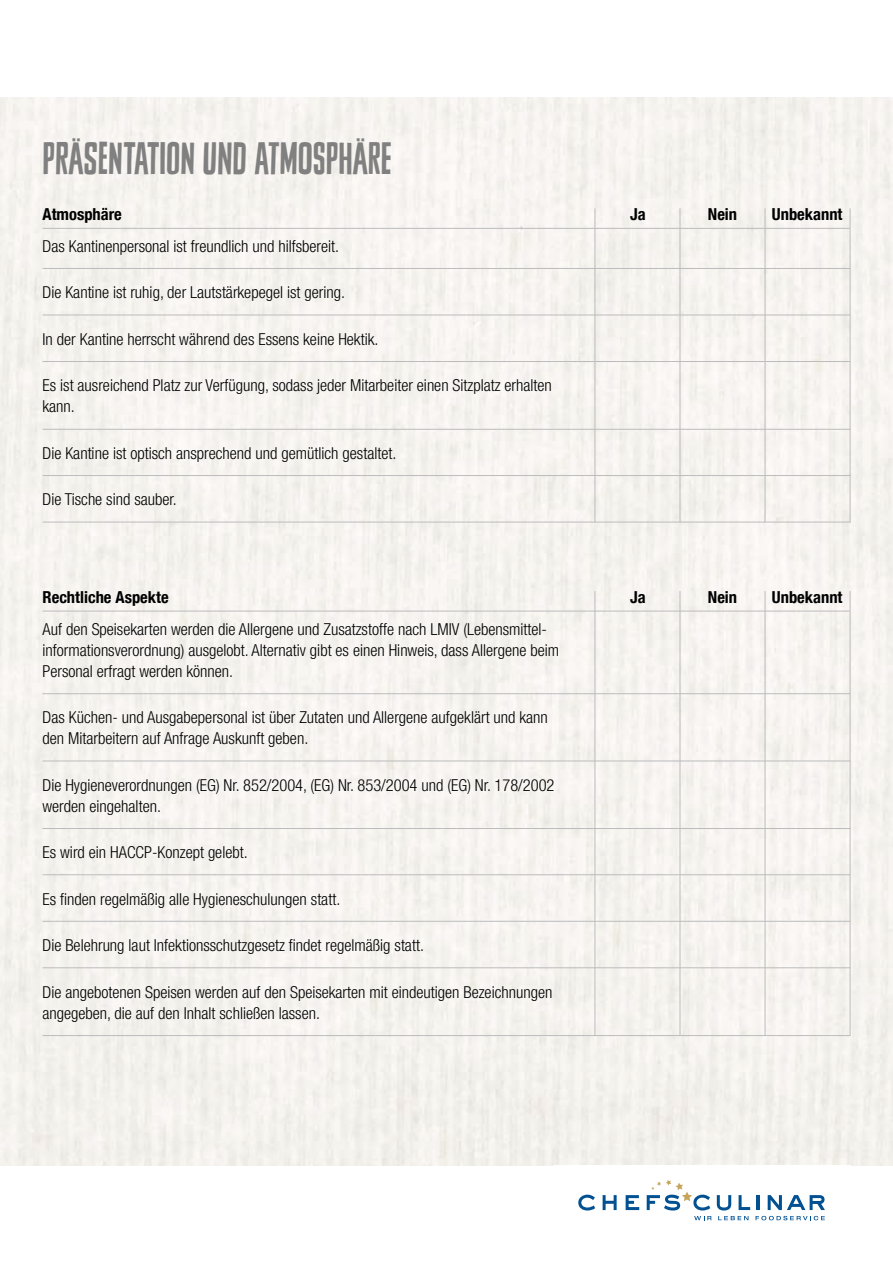
<style>
.page{position:relative;width:893px;height:1263px;background:#fff}
.page>*{position:absolute;margin:0;border:0;box-sizing:border-box;transform-origin:0 0}
.t1{font:41.7px "Sheldon";color:#818080;scale:1.07 1}
.t2{font:300 condensed 16.5px/21px "Helvetica Neue LT Com";color:#000}
.t3{font:700 condensed 16.5px "Helvetica Neue LT Com";color:#000}
</style>
<div class="page">
<hr style="left:43px;top:268px;width:807px;height:1px;background:#bcbcbc">
<hr style="left:43px;top:315px;width:807px;height:1px;background:#bcbcbc">
<hr style="left:43px;top:361px;width:807px;height:1px;background:#bcbcbc">
<hr style="left:43px;top:429px;width:807px;height:1px;background:#bcbcbc">
<hr style="left:43px;top:475px;width:807px;height:1px;background:#bcbcbc">
<hr style="left:43px;top:522px;width:807px;height:1px;background:#bcbcbc">
<hr style="left:765px;top:208px;width:1px;height:314px;background:#bcbcbc">
<hr style="left:850px;top:208px;width:1px;height:314px;background:#bcbcbc">
<hr style="left:680px;top:208px;width:1px;height:314px;background:#bcbcbc">
<hr style="left:595px;top:208px;width:1px;height:314px;background:#bcbcbc">
<hr style="left:43px;top:228px;width:807px;height:1px;background:#bcbcbc">
<hr style="left:43px;top:693px;width:807px;height:1px;background:#bcbcbc">
<hr style="left:43px;top:761px;width:807px;height:1px;background:#bcbcbc">
<hr style="left:43px;top:828px;width:807px;height:1px;background:#bcbcbc">
<hr style="left:43px;top:874px;width:807px;height:1px;background:#bcbcbc">
<hr style="left:43px;top:921px;width:807px;height:1px;background:#bcbcbc">
<hr style="left:43px;top:967px;width:807px;height:1px;background:#bcbcbc">
<hr style="left:43px;top:1035px;width:807px;height:1px;background:#bcbcbc">
<hr style="left:765px;top:591px;width:1px;height:444px;background:#bcbcbc">
<hr style="left:850px;top:591px;width:1px;height:444px;background:#bcbcbc">
<hr style="left:680px;top:591px;width:1px;height:444px;background:#bcbcbc">
<hr style="left:595px;top:591px;width:1px;height:444px;background:#bcbcbc">
<hr style="left:43px;top:611px;width:807px;height:1px;background:#bcbcbc">
<svg style="left:578px;top:1195px;width:17px;height:15px"></svg>
<svg style="left:603px;top:1195px;width:14px;height:15px"></svg>
<svg style="left:626px;top:1195px;width:13px;height:15px"></svg>
<svg style="left:647px;top:1180px;width:63px;height:30px"></svg>
<svg style="left:717px;top:1195px;width:14px;height:15px"></svg>
<svg style="left:739px;top:1195px;width:11px;height:15px"></svg>
<hr style="left:756px;top:1195px;width:3px;height:15px;background:#005092">
<svg style="left:768px;top:1195px;width:57px;height:15px"></svg>
<svg style="left:694px;top:1216px;width:18px;height:4px"></svg>
<svg style="left:718px;top:1216px;width:30px;height:4px"></svg>
<svg style="left:755px;top:1216px;width:70px;height:4px"></svg>
<h1 class="t1" style="left:43px;top:133px;width:328px">PRÄSENTATION UND ATMOSPHÄRE</h1>
<p class="t3" style="left:43px;top:204px;width:81px">Atmosphäre</p>
<p class="t3" style="left:630px;top:204px;width:17px">Ja</p>
<p class="t3" style="left:708px;top:204px;width:31px">Nein</p>
<p class="t3" style="left:772px;top:204px;width:72px">Unbekannt</p>
<p class="t2" style="left:43px;top:235px;width:298px">Das Kantinenpersonal ist freundlich und hilfsbereit.</p>
<p class="t2" style="left:43px;top:282px;width:304px">Die Kantine ist ruhig, der Lautstärkepegel ist gering.</p>
<p class="t2" style="left:43px;top:328px;width:337px">In der Kantine herrscht während des Essens keine Hektik.</p>
<p class="t2" style="left:43px;top:375px;width:511px">Es ist ausreichend Platz zur Verfügung, sodass jeder Mitarbeiter einen Sitzplatz erhalten kann.</p>
<p class="t2" style="left:43px;top:442px;width:355px">Die Kantine ist optisch ansprechend und gemütlich gestaltet.</p>
<p class="t2" style="left:43px;top:489px;width:136px">Die Tische sind sauber.</p>
<p class="t3" style="left:43px;top:587px;width:128px">Rechtliche Aspekte</p>
<p class="t3" style="left:630px;top:587px;width:17px">Ja</p>
<p class="t3" style="left:708px;top:587px;width:31px">Nein</p>
<p class="t3" style="left:772px;top:587px;width:72px">Unbekannt</p>
<p class="t2" style="left:43px;top:618px;width:518px">Auf den Speisekarten werden die Allergene und Zusatzstoffe nach LMIV (Lebensmittel&shy;informationsverordnung) ausgelobt. Alternativ gibt es einen Hinweis, dass Allergene beim<br>Personal erfragt werden können.</p>
<p class="t2" style="left:43px;top:707px;width:507px">Das Küchen- und Ausgabepersonal ist über Zutaten und Allergene aufgeklärt und kann den Mitarbeitern auf Anfrage Auskunft geben.</p>
<p class="t2" style="left:43px;top:774px;width:513px">Die Hygieneverordnungen (EG) Nr. 852/2004, (EG) Nr. 853/2004 und (EG) Nr. 178/2002 werden eingehalten.</p>
<p class="t2" style="left:43px;top:842px;width:207px">Es wird ein HACCP-Konzept gelebt.</p>
<p class="t2" style="left:43px;top:888px;width:299px">Es finden regelmäßig alle Hygieneschulungen statt.</p>
<p class="t2" style="left:43px;top:935px;width:383px">Die Belehrung laut Infektionsschutzgesetz findet regelmäßig statt.</p>
<p class="t2" style="left:43px;top:981px;width:511px">Die angebotenen Speisen werden auf den Speisekarten mit eindeutigen Bezeichnungen angegeben, die auf den Inhalt schließen lassen.</p>
</div>
